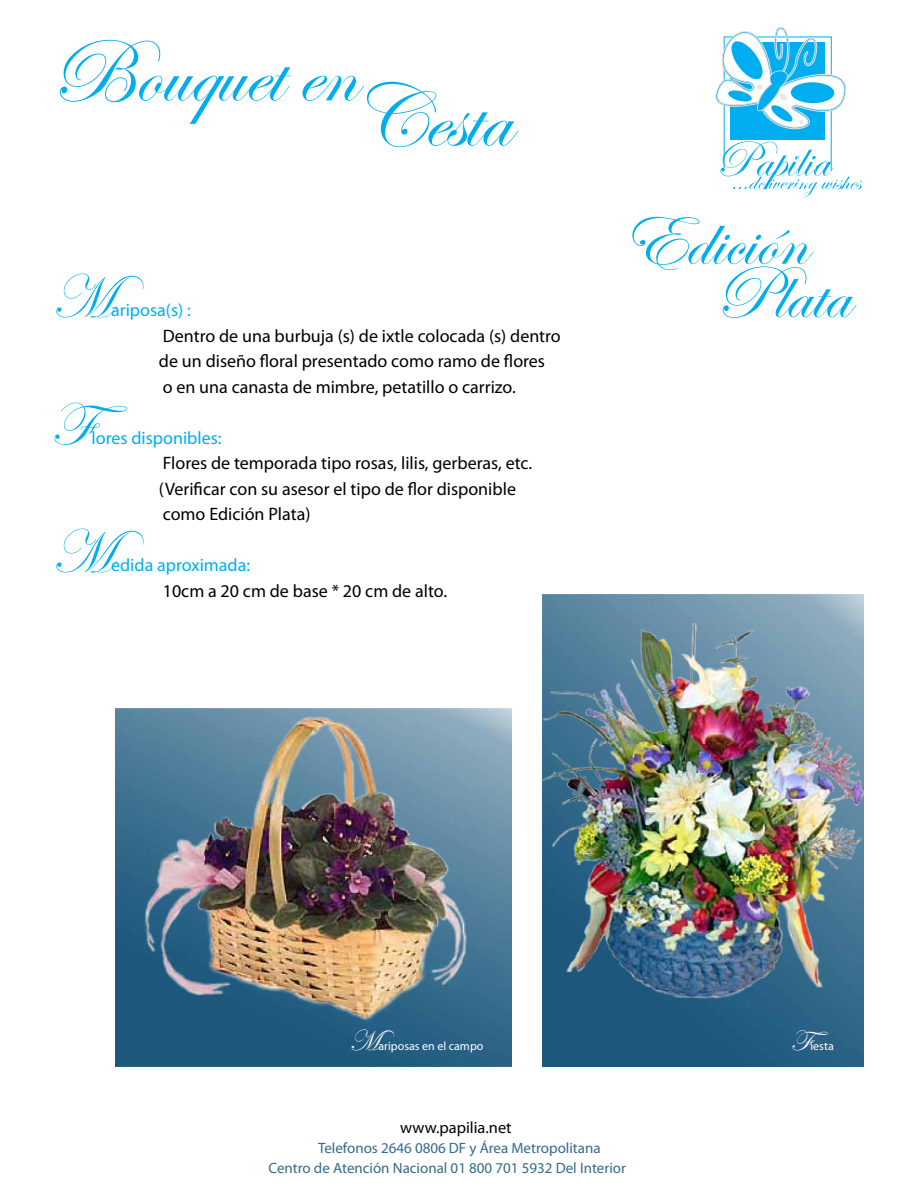
<style>
.page{position:relative;width:918px;height:1188px;background:#fff}
.page>*{position:absolute;margin:0;border:0;box-sizing:border-box;transform-origin:0 0}
.t1{font:91.2px "Edwardian Script ITC";color:#00aeef}
.t2{font:76.05px "Edwardian Script ITC";color:#00aeef}
.t3{font:61.5px "Edwardian Script ITC";color:#00aeef}
.t4{font:30px "Edwardian Script ITC";color:#fff}
.t5{font:18px/25.5px "Myriad Pro";color:#000}
.t6{font:18px "Myriad Pro";color:#00aeef}
.t7{font:16.35px "Myriad Pro";color:#000}
.t8{font:15px/20.1px "Myriad Pro";color:#346a8b}
.t9{font:12px "Myriad Pro";color:#fff}
</style>
<div class="page">
<img style="left:542px;top:594px;width:322px;height:472px">
<svg style="left:715px;top:27px;width:147px;height:170px"></svg>
<img style="left:541px;top:623px;width:323px;height:393px">
<img style="left:116px;top:708px;width:396px;height:359px">
<img style="left:127px;top:710px;width:356px;height:312px">
<h1 class="t1" style="left:50px;top:22px;width:308px">Bouquet en</h1>
<h1 class="t1" style="left:351px;top:67px;width:161px">Cesta</h1>
<h3 class="t3" style="left:51px;top:264px;width:94px">M</h3>
<p class="t6" style="left:111px;top:299px;width:81px">ariposa(s) :</p>
<p class="t5" style="left:159px;top:323px;width:403px">Dentro de una burbuja (s) de ixtle colocada (s) dentro de un diseño floral presentado como ramo de flores<br>o en una canasta de mimbre, petatillo o carrizo.</p>
<h3 class="t3" style="left:51px;top:391px;width:78px">F</h3>
<p class="t6" style="left:92px;top:427px;width:131px">lores disponibles:</p>
<p class="t5" style="left:159px;top:450px;width:375px">Flores de temporada tipo rosas, lilis, gerberas, etc. (Verificar con su asesor el tipo de flor disponible como Edición Plata)</p>
<h3 class="t3" style="left:51px;top:519px;width:94px">M</h3>
<p class="t6" style="left:111px;top:554px;width:141px">edida aproximada:</p>
<p class="t5" style="left:163px;top:578px;width:286px">10cm a 20 cm de base * 20 cm de alto.</p>
<h2 class="t2" style="left:621px;top:199px;width:187px">Edición</h2>
<h2 class="t2" style="left:714px;top:252px;width:137px">Plata</h2>
<h3 class="t4" style="left:349px;top:1024px;width:47px">M</h3>
<p class="t9" style="left:378px;top:1039px;width:106px">ariposas en el campo</p>
<h3 class="t4" style="left:791px;top:1024px;width:39px">F</h3>
<p class="t9" style="left:810px;top:1039px;width:25px">iesta</p>
<p class="t7" style="left:400px;top:1117px;width:113px">www.papilia.net</p>
<p class="t8" style="left:268px;top:1137px;width:359px;text-indent:50px">Telefonos 2646 0806 DF y Área Metropolitana<br>Centro de Atención Nacional 01 800 701 5932 Del Interior</p>
</div>
